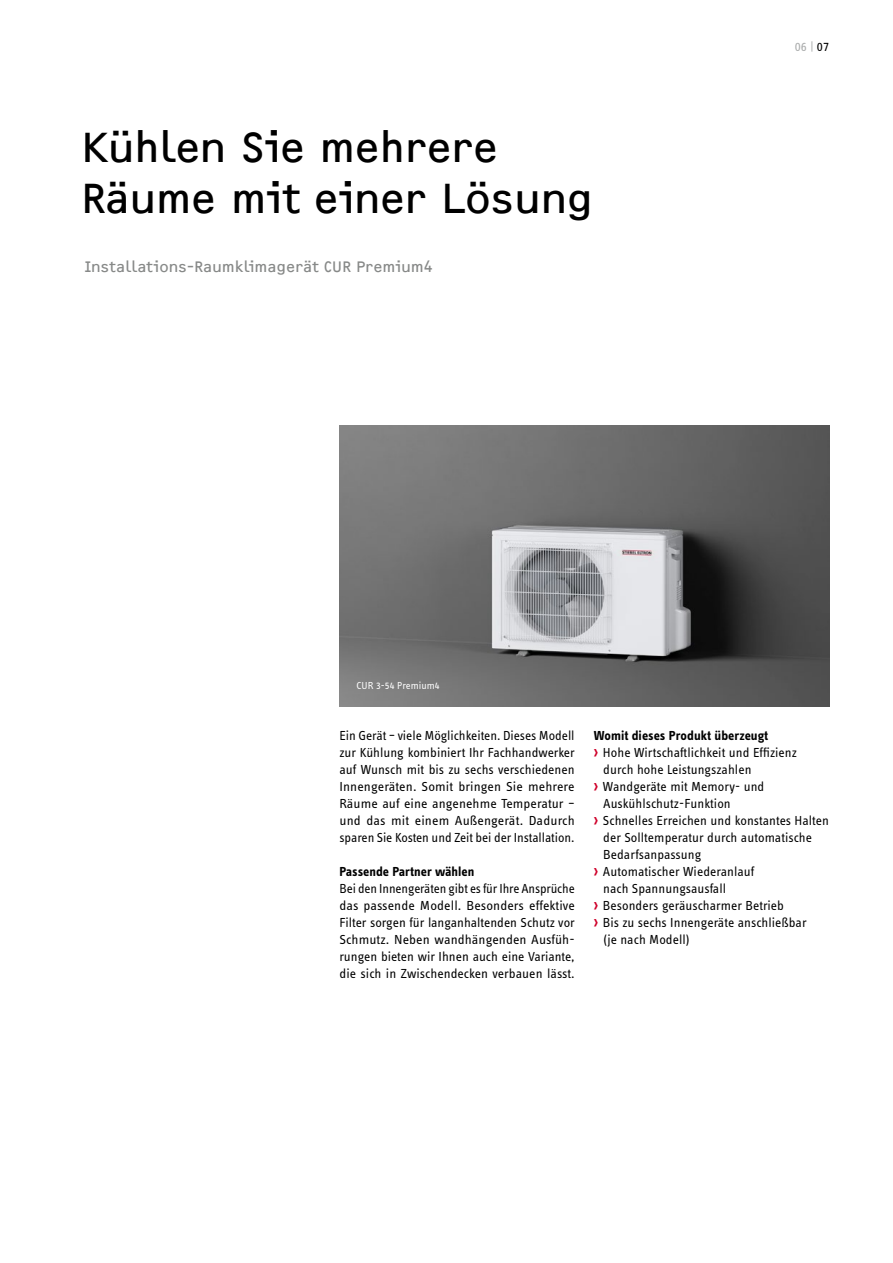
<style>
.page{position:relative;width:893px;height:1263px;background:#fff}
.page>*{position:absolute;margin:0;border:0;box-sizing:border-box;transform-origin:0 0}
.t1{font:43.5px/51px "F2 FOCR Bczyk Com";letter-spacing:-.005em;color:#000}
.t2{font:15.75px "F2 FOCR Bczyk Com";color:#878988}
.t3{font:13.5px/17px "STE Info Text";color:#000;text-align:justify}
.t4{font:700 13.5px "STE Info Text";color:#000}
.t5{font:13.5px "STE Info Text";color:#abadad}
.t6{font:10.5px "STE Info Text";letter-spacing:.005em;color:#fff}
.s1{color:#000}
.s2{font-family:"F2 FOCR Bczyk Com";font-size:16.5px;color:#cf002a}
</style>
<div class="page">
<img style="left:339px;top:425px;width:490px;height:281px">
<h1 class="t1" style="left:81px;top:122px;width:515px">Kühlen Sie mehrere<br>Räume mit einer Lösung</h1>
<p class="t2" style="left:85px;top:258px;width:349px">Installations-Raumklimagerät CUR Premium4</p>
<p class="t6" style="left:356px;top:679px;width:85px">CUR 3-54 Premium4</p>
<p class="t5" style="left:795px;top:39px;width:36px">06 | <span class="s1">07</span></p>
<p class="t3" style="left:339px;top:727px;width:237px">Ein Gerät – viele Möglichkeiten. Dieses Modell zur Kühlung kombiniert Ihr Fachhandwerker auf Wunsch mit bis zu sechs verschiedenen Innengeräten. Somit bringen Sie mehrere Räume auf eine angenehme Temperatur – und das mit einem Außengerät. Dadurch sparen Sie Kosten und Zeit bei der Installation.</p>
<p class="t4" style="left:339px;top:864px;width:136px">Passende Partner wählen</p>
<p class="t3" style="left:339px;top:880px;width:237px;text-align:left">Bei den Innengeräten gibt es für Ihre Ansprüche das passende Modell. Besonders effektive Filter sorgen für langanhaltenden Schutz vor Schmutz. Neben wandhängenden Ausfüh&shy;rungen bieten wir Ihnen auch eine Variante, die sich in Zwischendecken verbauen lässt.</p>
<p class="t4" style="left:594px;top:728px;width:176px">Womit dieses Produkt überzeugt</p>
<p class="t3" style="left:594px;top:744px;width:204px"><span class="s2">›</span> Hohe Wirtschaftlichkeit und Effizienz</p>
<p class="t3" style="left:603px;top:761px;width:150px">durch hohe Leistungszahlen</p>
<p class="t3" style="left:594px;top:778px;width:172px"><span class="s2">›</span> Wandgeräte mit Memory- und</p>
<p class="t3" style="left:603px;top:795px;width:129px">Auskühlschutz-Funktion</p>
<p class="t3" style="left:594px;top:812px;width:237px"><span class="s2">›</span> Schnelles Erreichen und konstantes Halten</p>
<p class="t3" style="left:603px;top:829px;width:210px">der Solltemperatur durch automatische</p>
<p class="t3" style="left:603px;top:846px;width:100px">Bedarfsanpassung</p>
<p class="t3" style="left:594px;top:863px;width:162px"><span class="s2">›</span> Automatischer Wiederanlauf</p>
<p class="t3" style="left:603px;top:880px;width:124px">nach Spannungsausfall</p>
<p class="t3" style="left:594px;top:897px;width:192px"><span class="s2">›</span> Besonders geräuscharmer Betrieb</p>
<p class="t3" style="left:594px;top:914px;width:214px"><span class="s2">›</span> Bis zu sechs Innengeräte anschließbar</p>
<p class="t3" style="left:603px;top:931px;width:88px">(je nach Modell)</p>
</div>
